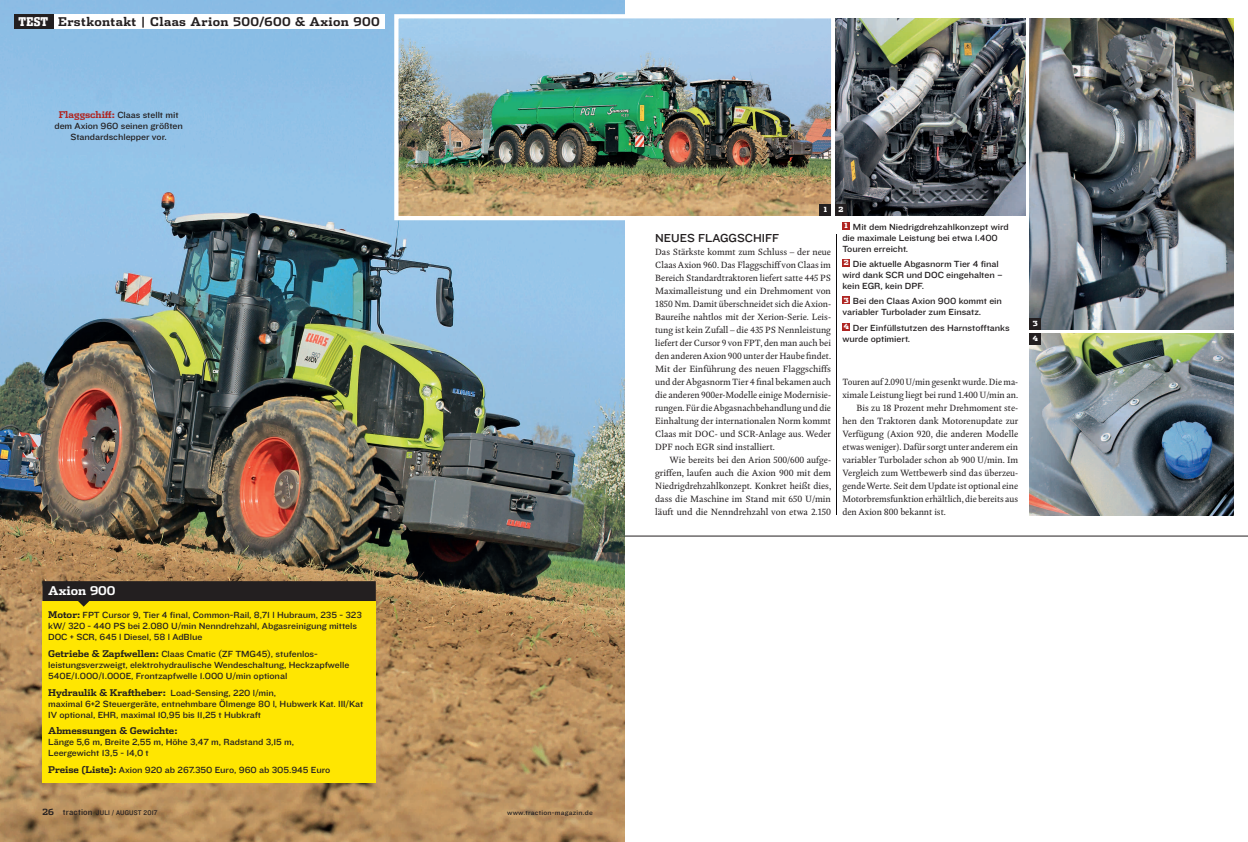
<style>
.page{position:relative;width:1248px;height:842px;background:#fff}
.page>*{position:absolute;margin:0;border:0;box-sizing:border-box;transform-origin:0 0}
.t1{font:700 12px "Dispatch";letter-spacing:.03em;color:#231f20}
.Zwischenueberschrift{font:12px "Knockout 32 Junior Cruisewt";color:#231f20}
._10_Zusatzinfo_Kopf{font:700 12px "Dispatch";color:#fff}
._08_Bildunterschrift{font:9.2px/11px "Knockout 32 Junior Cruisewt";letter-spacing:-.005em;color:#231f20}
.Text_ohne_Einzug{font:9.2px/13px "Kingfisher";letter-spacing:-.005em;color:#231f20;text-align:justify}
.Text{font:9.2px/13px "Kingfisher";letter-spacing:-.005em;color:#231f20;text-align:justify}
.t2{font:7px "Knockout 31 Junior Middlewt";letter-spacing:.02em;color:#231f20}
.t3{font:7px "Knockout 32 Junior Cruisewt";letter-spacing:.03em;color:#231f20}
.t4{font:900 7px "Dispatch";color:#fff}
.s1{font-family:"Dispatch Comp";font-weight:900;color:#fff}
.s2{font-family:"Dispatch";font-weight:700;color:#af2522}
.s3{font-family:"Dispatch";font-weight:700}
.s4{font-family:"Dispatch";font-weight:700;font-size:8.5px}
.s5{font-size:9px}
</style>
<div class="page">
<hr style="left:624px;top:536px;width:623px;height:1px;background:#231f20">
<img style="left:0;top:0;width:624px;height:842px">
<div style="left:43px;top:601px;width:333px;height:181px;background:#ffe601"></div>
<svg style="left:43px;top:581px;width:333px;height:26px"></svg>
<img style="left:392px;top:12px;width:439px;height:210px">
<img style="left:835px;top:18px;width:190px;height:198px">
<img style="left:1029px;top:18px;width:204px;height:311px">
<img style="left:1029px;top:333px;width:204px;height:182px">
<div style="left:842px;top:222px;width:8px;height:8px;background:#af2522"></div>
<div style="left:842px;top:259px;width:8px;height:8px;background:#af2522"></div>
<div style="left:842px;top:296px;width:8px;height:8px;background:#af2522"></div>
<div style="left:842px;top:323px;width:8px;height:7px;background:#af2522"></div>
<hr style="left:836px;top:232px;width:2px;height:283px;background:#231f20;opacity:.75">
<div style="left:14px;top:14px;width:40px;height:14px;background:#231f20"></div>
<div style="left:54px;top:14px;width:330px;height:14px;background:#fff"></div>
<div style="left:819px;top:205px;width:12px;height:11px;background:#231f20"></div>
<div style="left:835px;top:205px;width:11px;height:11px;background:#231f20"></div>
<div style="left:1029px;top:318px;width:11px;height:11px;background:#231f20"></div>
<div style="left:1029px;top:333px;width:11px;height:12px;background:#231f20"></div>
<h1 class="t1" style="left:18px;top:13px;width:363px"><span class="s1">TEST</span> Erstkontakt | Claas Arion 500/600 &amp; Axion 900</h1>
<p class="_08_Bildunterschrift" style="left:54px;top:109px;width:130px;text-align:center"><span class="s2">Flaggschiff:</span> Claas stellt mit dem Axion 960 seinen größten<br>Standardschlepper vor.</p>
<p class="_10_Zusatzinfo_Kopf" style="left:48px;top:582px;width:69px">Axion 900</p>
<p class="_08_Bildunterschrift" style="left:48px;top:609px;width:315px"><span class="s3">Motor:</span> FPT Cursor 9, Tier 4 final, Common-Rail, 8,71 l Hubraum, 235 - 323 kW/ 320 - 440 PS bei 2.080 U/min Nenndrehzahl, Abgasreinigung mittels<br>DOC + SCR, 645 l Diesel, 58 l AdBlue</p>
<p class="_08_Bildunterschrift" style="left:48px;top:648px;width:302px"><span class="s3">Getriebe &amp; Zapfwellen:</span> Claas Cmatic (ZF TMG45), stufenlos&shy;leistungsverzweigt, elektrohydraulische Wendeschaltung, Heckzapfwelle<br>540E/1.000/1.000E, Frontzapfwelle 1.000 U/min optional</p>
<p class="_08_Bildunterschrift" style="left:48px;top:687px;width:316px"><span class="s3">Hydraulik &amp; Kraftheber:</span> Load-Sensing, 220 l/min,<br>maximal 6+2 Steuergeräte, entnehmbare Ölmenge 80 l, Hubwerk Kat. III/Kat<br>IV optional, EHR, maximal 10,95 bis 11,25 t Hubkraft</p>
<p class="_08_Bildunterschrift" style="left:48px;top:725px;width:247px"><span class="s3">Abmessungen &amp; Gewichte:<br></span>Länge 5,6 m, Breite 2,55 m, Höhe 3,47 m, Radstand 3,15 m,<br>Leergewicht 13,5 - 14,0 t</p>
<p class="_08_Bildunterschrift" style="left:48px;top:764px;width:284px"><span class="s3">Preise (Liste):</span> Axion 920 ab 267.350 Euro, 960 ab 305.945 Euro</p>
<p class="t2" style="left:43px;top:808px;width:116px"><span class="s4">26</span> <span class="s5">traction</span> Juli / August 2017</p>
<p class="t3" style="left:507px;top:808px;width:87px">www.traction-magazin.de</p>
<p class="t4" style="left:823px;top:205px;width:5px">1</p>
<p class="t4" style="left:838px;top:205px;width:7px">2</p>
<p class="Zwischenueberschrift" style="left:655px;top:230px;width:125px">NEUES FLAGGSCHIFF</p>
<p class="Text_ohne_Einzug" style="left:655px;top:245px;width:177px">Das Stärkste kommt zum Schluss – der neue Claas Axion 960. Das Flaggschiff von Claas im Bereich Standardtraktoren liefert satte 445 PS Maximalleistung und ein Drehmoment von 1850 Nm. Damit überschneidet sich die Axion-Baureihe nahtlos mit der Xerion-Serie. Leis&shy;tung ist kein Zufall – die 435 PS Nennleistung liefert der Cursor 9 von FPT, den man auch bei den anderen Axion 900 unter der Haube findet.</p>
<p class="Text_ohne_Einzug" style="left:655px;top:362px;width:177px">Mit der Einführung des neuen Flaggschiffs und der Abgasnorm Tier 4 final bekamen auch die anderen 900er-Modelle einige Modernisie&shy;rungen. Für die Abgasnachbehandlung und die Einhaltung der internationalen Norm kommt Claas mit DOC- und SCR-Anlage aus. Weder DPF noch EGR sind installiert.</p>
<p class="Text" style="left:655px;top:453px;width:177px;text-indent:14px">Wie bereits bei den Arion 500/600 aufge&shy;griffen, laufen auch die Axion 900 mit dem Niedrigdrehzahlkonzept. Konkret heißt dies, dass die Maschine im Stand mit 650 U/min läuft und die Nenndrehzahl von etwa 2.150</p>
<p class="t4" style="left:844px;top:220px;width:5px">1</p>
<p class="_08_Bildunterschrift" style="left:842px;top:221px;width:168px;text-indent:11px">Mit dem Niedrigdrehzahlkonzept wird die maximale Leistung bei etwa 1.400<br>Touren erreicht.</p>
<p class="t4" style="left:843px;top:258px;width:7px">2</p>
<p class="_08_Bildunterschrift" style="left:842px;top:258px;width:162px;text-indent:11px">Die aktuelle Abgasnorm Tier 4 final wird dank SCR und DOC eingehalten – kein EGR, kein DPF.</p>
<p class="t4" style="left:843px;top:295px;width:7px">3</p>
<p class="_08_Bildunterschrift" style="left:842px;top:295px;width:161px;text-indent:11px">Bei den Claas Axion 900 kommt ein variabler Turbolader zum Einsatz.</p>
<p class="t4" style="left:843px;top:321px;width:7px">4</p>
<p class="_08_Bildunterschrift" style="left:842px;top:321px;width:169px;text-indent:11px">Der Einfüllstutzen des Harnstofftanks wurde optimiert.</p>
<p class="Text" style="left:842px;top:375px;width:177px">Touren auf 2.090 U/min gesenkt wurde. Die ma&shy;ximale Leistung liegt bei rund 1.400 U/min an.</p>
<p class="Text" style="left:842px;top:401px;width:177px;text-indent:14px">Bis zu 18 Prozent mehr Drehmoment ste&shy;hen den Traktoren dank Motorenupdate zur Verfügung (Axion 920, die anderen Modelle etwas weniger). Dafür sorgt unter anderem ein variabler Turbolader schon ab 900 U/min. Im Vergleich zum Wettbewerb sind das überzeu&shy;gende Werte. Seit dem Update ist optional eine Motorbremsfunktion erhältlich, die bereits aus den Axion 800 bekannt ist.</p>
<p class="t4" style="left:1032px;top:318px;width:7px">3</p>
<p class="t4" style="left:1032px;top:333px;width:7px">4</p>
</div>
